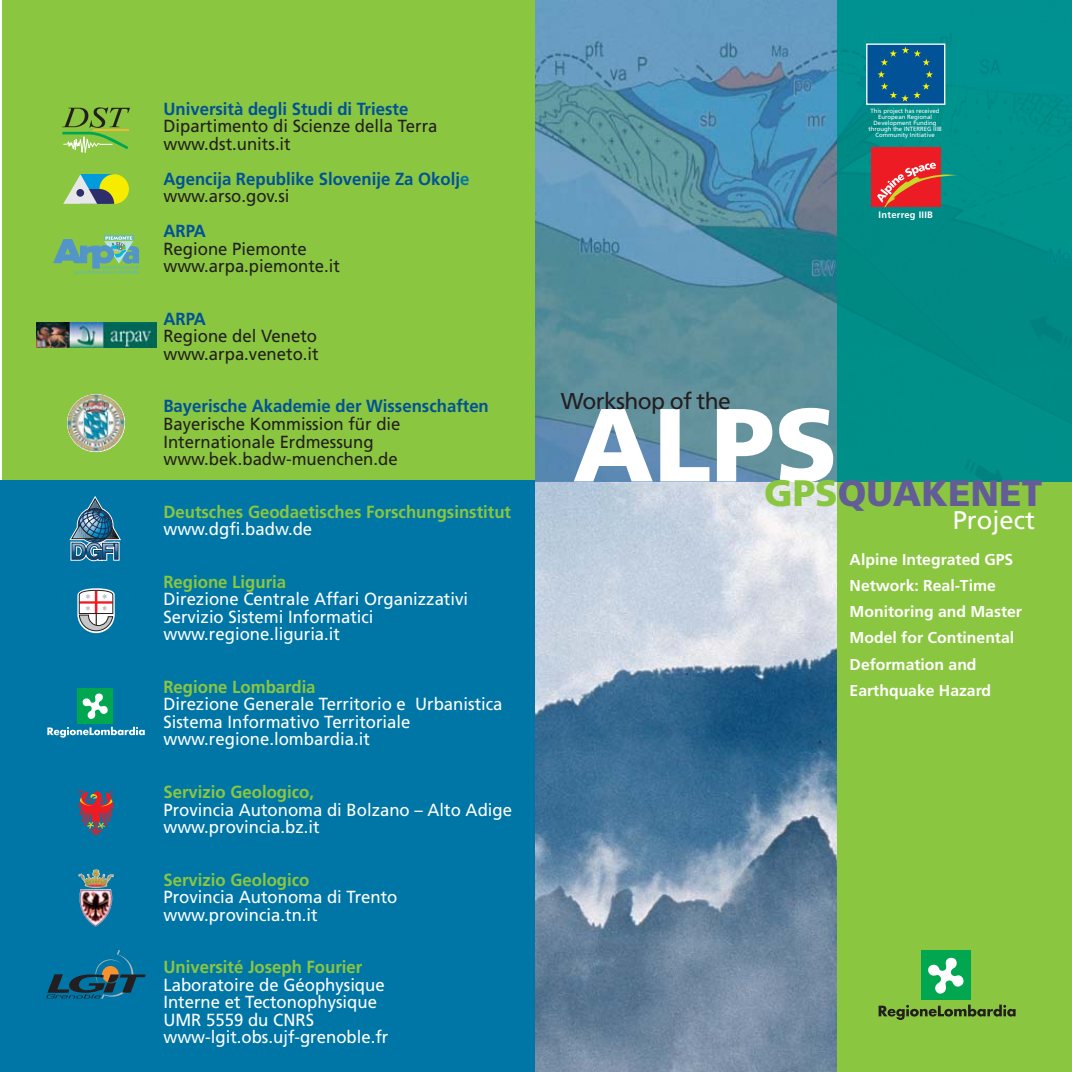
<style>
.page{position:relative;width:1072px;height:1072px;background:#fff}
.page>*{position:absolute;margin:0;border:0;box-sizing:border-box;transform-origin:0 0}
.t1{font:900 103.6px "Frutiger";color:#fff}
.t2{font:900 36.75px "Frutiger";color:#625d97}
.t3{font:25.55px "Frutiger";color:#fff}
.t4{font:22.93px "Frutiger";letter-spacing:-.025em;color:#231f20}
.t5{font:17.5px/17.5px "Frutiger";color:#fff;scale:.95 1}
.t6{font:17.5px/17.5px "Frutiger";color:#231f20;scale:.95 1}
.t7{font:700 17.5px "Frutiger";color:#8ac63f;scale:.95 1}
.t8{font:700 17.5px/17.5px "Frutiger";color:#015296;scale:.95 1}
.t9{font:700 15.75px/26.1px "Frutiger";color:#fff}
.t10{font:700 9.28px "Frutiger";letter-spacing:.025em;color:#fff}
.t11{font:6.12px/6.1px "Frutiger";color:#fff;text-align:center}
.s1{color:#0076a7}
.s2{font-weight:400;color:#231f20}
.s3{color:#8ac63f}
</style>
<div class="page">
<img style="left:534px;top:481px;width:303px;height:590px">
<div style="left:837px;top:481px;width:234px;height:590px;background:#8ac63f"></div>
<img style="left:534px;top:0;width:303px;height:481px">
<div style="left:837px;top:0;width:234px;height:481px;background:#008f89"></div>
<svg style="left:878px;top:1004px;width:137px;height:15px"></svg>
<div style="left:921px;top:950px;width:49px;height:50px;background:#00a650"></div>
<svg style="left:928px;top:957px;width:36px;height:37px"></svg>
<div style="left:866px;top:43px;width:79px;height:62px;background:#015296;border:1px solid #fff"></div>
<svg style="left:877px;top:47px;width:56px;height:55px"></svg>
<div style="left:870px;top:147px;width:70px;height:60px;background:#ed1c24"></div>
<svg style="left:877px;top:162px;width:81px;height:46px"></svg>
<div style="left:2px;top:0;width:532px;height:481px;background:#8ac63f"></div>
<div style="left:0;top:481px;width:534px;height:590px;background:#0076a7"></div>
<svg style="left:62px;top:107px;width:68px;height:46px"></svg>
<div style="left:104px;top:235px;width:29px;height:5px;background:#64baae"></div>
<svg style="left:53px;top:236px;width:86px;height:38px"></svg>
<img style="left:37px;top:322px;width:119px;height:25px">
<img style="left:67px;top:394px;width:58px;height:57px;border-radius:50%">
<svg style="left:78px;top:790px;width:36px;height:45px"></svg>
<img style="left:78px;top:869px;width:36px;height:57px">
<svg style="left:46px;top:950px;width:100px;height:49px"></svg>
<svg style="left:47px;top:726px;width:98px;height:11px"></svg>
<div style="left:78px;top:688px;width:35px;height:35px;background:#00a650"></div>
<svg style="left:82px;top:693px;width:26px;height:26px"></svg>
<div style="left:99px;top:174px;width:30px;height:30px;background:#f7ec00;border-radius:50%"></div>
<svg style="left:63px;top:174px;width:51px;height:30px"></svg>
<div style="left:76px;top:189px;width:8px;height:8px;background:#2d2e6a;border-radius:50%"></div>
<img style="left:69px;top:496px;width:52px;height:137px">
<p class="t8" style="left:163px;top:101px;width:259px">Università degli Studi di Trieste</p>
<p class="t6" style="left:163px;top:119px;width:290px">Dipartimento di Scienze della Terra www.dst.units.it</p>
<p class="t8" style="left:163px;top:171px;width:323px">Agencija Republike Slovenije Za Okolj<span class="s1">e </span><span class="s2">www.arso.gov.si</span></p>
<p class="t8" style="left:163px;top:224px;width:46px">ARPA</p>
<p class="t6" style="left:163px;top:241px;width:187px">Regione Piemonte www.arpa.piemonte.it</p>
<p class="t8" style="left:163px;top:311px;width:46px">ARPA</p>
<p class="t6" style="left:163px;top:329px;width:165px">Regione del Veneto www.arpa.veneto.it</p>
<p class="t8" style="left:163px;top:399px;width:344px">Bayerische Akademie der Wissenschaften</p>
<p class="t6" style="left:163px;top:416px;width:251px">Bayerische Kommission für die<br>Internationale Erdmessung www.bek.badw-muenchen.de</p>
<p class="t7" style="left:163px;top:504px;width:367px">Deutsches Geodaetisches Forschungsinstitut</p>
<p class="t5" style="left:163px;top:521px;width:158px">www.dgfi.badw.de</p>
<p class="t7" style="left:163px;top:574px;width:131px">Regione Liguria</p>
<p class="t5" style="left:163px;top:591px;width:322px">Direzione Centrale Affari Organizzativi<br>Servizio Sistemi Informatici www.regione.liguria.it</p>
<p class="t7" style="left:163px;top:679px;width:162px">Regione Lombardia</p>
<p class="t5" style="left:163px;top:697px;width:358px">Direzione Generale Territorio e Urbanistica<br>Sistema Informativo Territoriale www.regione.lombardia.it</p>
<p class="t7" style="left:163px;top:785px;width:160px">Servizio Geologico,</p>
<p class="t5" style="left:163px;top:802px;width:368px">Provincia Autonoma di Bolzano – Alto Adige www.provincia.bz.it</p>
<p class="t7" style="left:163px;top:872px;width:155px">Servizio Geologico</p>
<p class="t5" style="left:163px;top:889px;width:248px">Provincia Autonoma di Trento www.provincia.tn.it</p>
<p class="t7" style="left:163px;top:960px;width:211px">Université Joseph Fourier</p>
<p class="t5" style="left:163px;top:977px;width:238px">Laboratoire de Géophysique<br>Interne et Tectonophysique<br>UMR 5559 du CNRS www-lgit.obs.ujf-grenoble.fr</p>
<p class="t11" style="left:868px;top:108px;width:75px">This project has received<br>European Regional<br>Development Funding through the INTERREG IIIB<br>Community Initiative</p>
<p class="t10" style="left:878px;top:211px;width:56px">Interreg IIIB</p>
<h3 class="t4" style="left:560px;top:391px;width:172px">Workshop of the</h3>
<h1 class="t1" style="left:573px;top:404px;width:266px">ALPS</h1>
<h2 class="t2" style="left:764px;top:479px;width:279px"><span class="s3">GPS</span>QUAKENET</h2>
<h3 class="t3" style="left:952px;top:510px;width:84px">Project</h3>
<p class="t9" style="left:849px;top:547px;width:174px">Alpine Integrated GPS<br>Network: Real-Time<br>Monitoring and Master<br>Model for Continental<br>Deformation and<br>Earthquake Hazard</p>
</div>
